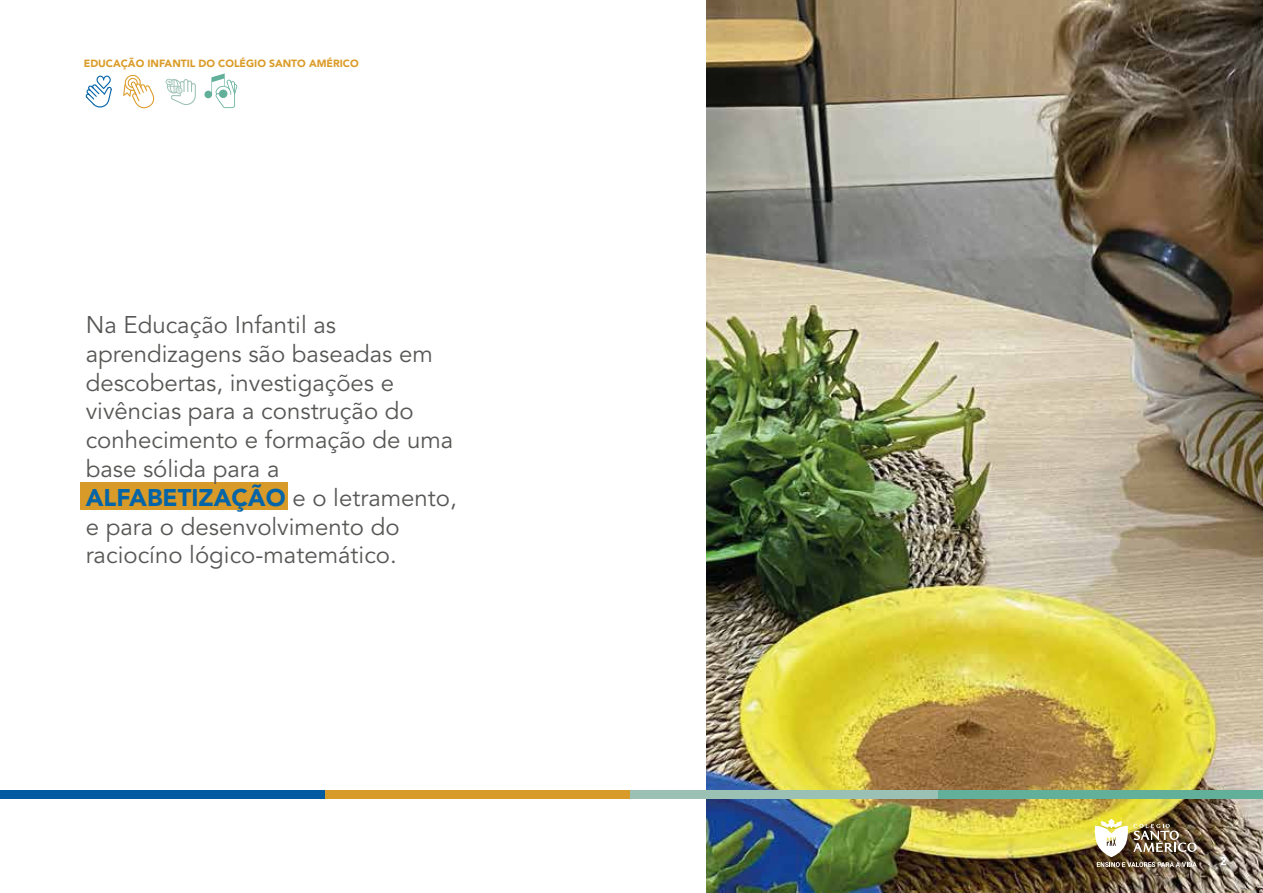
<style>
.page{position:relative;width:1263px;height:893px;background:#fff}
.page>*{position:absolute;margin:0;border:0;box-sizing:border-box;transform-origin:0 0}
.t1{font:24px/28.8px "Avenir LT Std";color:#575756}
.t2{font:900 11.25px "Avenir LT Pro";color:#fff}
.t3{font:900 10.35px "Avenir LT Pro";color:#db9c29}
.s1{font-weight:900;color:#0364a8}
</style>
<div class="page">
<div style="left:81px;top:482px;width:207px;height:27px;background:#d89a28"></div>
<img style="left:706px;top:0;width:557px;height:893px">
<div style="left:323px;top:790px;width:307px;height:9px;background:#d89a28"></div>
<div style="left:630px;top:790px;width:308px;height:9px;background:#9bc1b5"></div>
<div style="left:938px;top:790px;width:325px;height:9px;background:#63b09a"></div>
<div style="left:0;top:790px;width:324px;height:9px;background:#005aa1"></div>
<img style="left:1094px;top:819px;width:103px;height:48px">
<svg style="left:123px;top:75px;width:31px;height:33px"></svg>
<svg style="left:204px;top:73px;width:33px;height:35px"></svg>
<div style="left:219px;top:90px;width:8px;height:8px;background:#63b09a;border-radius:50%"></div>
<svg style="left:86px;top:76px;width:26px;height:32px"></svg>
<svg style="left:166px;top:79px;width:30px;height:26px"></svg>
<p class="t3" style="left:84px;top:57px;width:276px">EDUCAÇÃO INFANTIL DO COLÉGIO SANTO AMÉRICO</p>
<p class="t1" style="left:86px;top:311px;width:373px">Na Educação Infantil as aprendizagens são baseadas em descobertas, investigações e vivências para a construção do conhecimento e formação de uma base sólida para a<br><span class="s1">ALFABETIZAÇÃO</span> e o letramento, e para o desenvolvimento do raciocíno lógico-matemático.</p>
<p class="t2" style="left:1220px;top:854px;width:8px">2</p>
</div>
